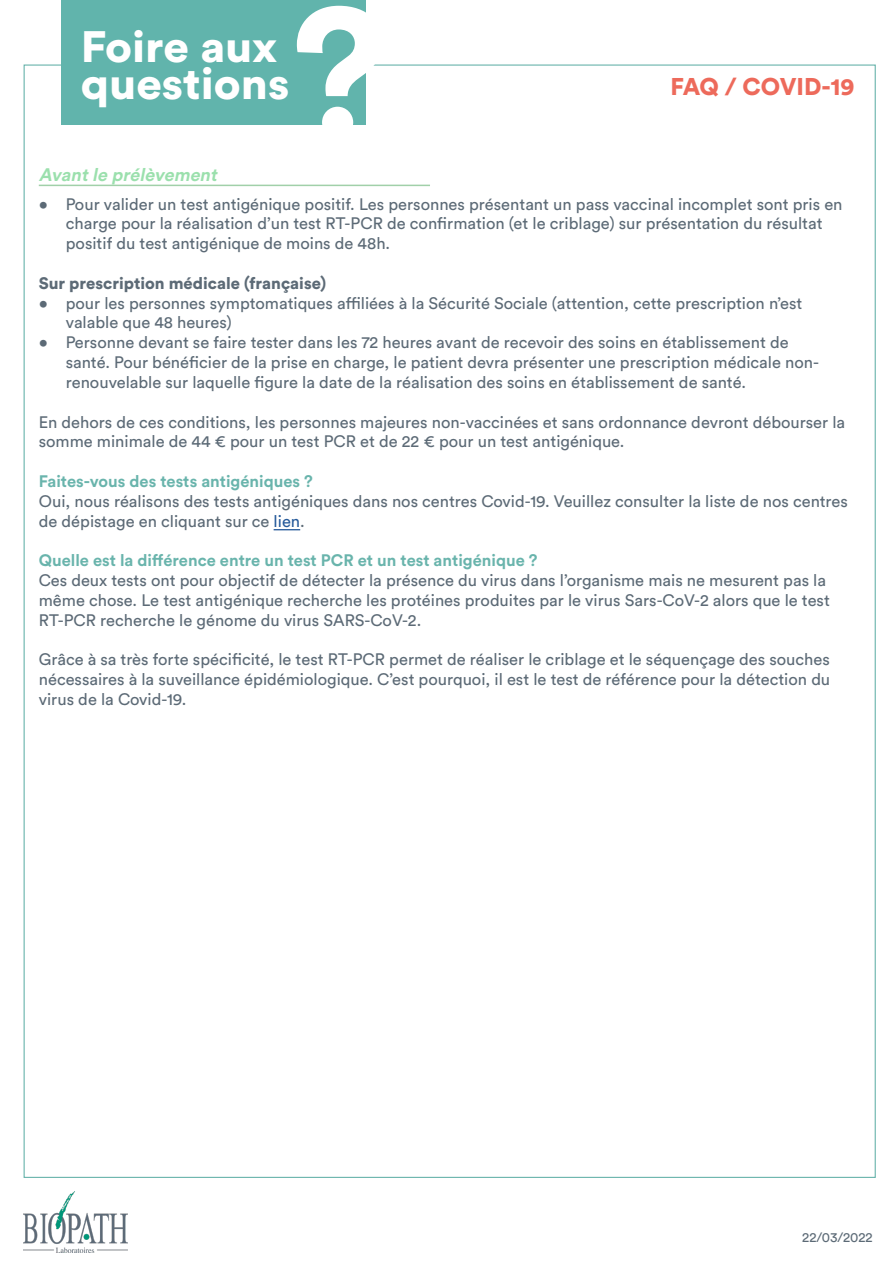
<style>
.page{position:relative;width:893px;height:1263px;background:#fff}
.page>*{position:absolute;margin:0;border:0;box-sizing:border-box;transform-origin:0 0}
.t1{font:900 180px "Circular Std";color:#fff}
.t2{font:900 43.5px/37.5px "Circular Std";color:#fff;scale:1.05 1}
.t3{font:900 24px "Circular Std";letter-spacing:-.005em;color:#ed6a5b}
.t4{font:italic 700 18px "Circular Std";color:#9be0ad}
.t5{font:16.5px/19.8px "Circular Std";color:#5c6a76}
.t6{font:700 16.5px "Circular Std";color:#69b4ac}
.t7{font:900 16.5px "Circular Std";color:#5c6a76}
.t8{font:13.5px "Circular Std";color:#5c6a76}
.s1{color:#275b9b}
</style>
<div class="page">
<div style="left:61px;top:0;width:305px;height:124px;background:#61b4ac"></div>
<svg style="left:274px;top:529px;width:26px;height:1px"></svg>
<hr style="left:39px;top:185px;width:391px;height:1px;background:#a1d0a9">
<img style="left:23px;top:1191px;width:104px;height:61px">
<h2 class="t2" style="left:81px;top:27px;width:200px">Foire aux questions</h2>
<h1 class="t1" style="left:291px;top:-47px;width:98px">?</h1>
<p class="t4" style="left:39px;top:163px;width:184px">Avantle prélèvement</p>
<h3 class="t3" style="left:670px;top:70px;width:186px">FAQ / COVID-19</h3>
<p class="t5" style="left:66px;top:194px;width:778px;text-indent:-27px">• Pour valider un test antigénique positif. Les personnes présentant un pass vaccinal incomplet sont pris en charge pour la réalisation d’un test RT-PCR de confirmation (et le criblage) sur présentation du résultat positif du test antigénique de moins de 48h.</p>
<p class="t7" style="left:39px;top:272px;width:289px">Sur prescription médicale (française)</p>
<p class="t5" style="left:66px;top:293px;width:738px;text-indent:-27px">• pour les personnes symptomatiques affiliées à la Sécurité Sociale (attention, cette prescription n’est valable que 48 heures)</p>
<p class="t5" style="left:66px;top:332px;width:755px;text-indent:-27px">• Personne devant se faire tester dans les 72 heures avant de recevoir des soins en établissement de santé. Pour bénéficier de la prise en charge, le patient devra présenter une prescription médicale non&shy;renouvelable sur laquelle figure la date de la réalisation des soins en établissement de santé.</p>
<p class="t5" style="left:39px;top:412px;width:808px">En dehors de ces conditions, les personnes majeures non-vaccinées et sans ordonnance devront débourser la somme minimale de 44 € pour un test PCR et de 22 € pour un test antigénique.</p>
<p class="t6" style="left:39px;top:470px;width:276px">Faites-vous des tests antigéniques ?</p>
<p class="t5" style="left:39px;top:491px;width:811px">Oui, nous réalisons des tests antigéniques dans nos centres Covid-19. Veuillez consulter la liste de nos centres de dépistage en cliquant sur ce <span class="s1">lien</span>.</p>
<p class="t6" style="left:39px;top:550px;width:500px">Quelle est la différence entre un test PCR et un test antigénique ?</p>
<p class="t5" style="left:39px;top:570px;width:793px">Ces deux tests ont pour objectif de détecter la présence du virus dans l’organisme mais ne mesurent pas la même chose. Le test antigénique recherche les protéines produites par le virus Sars-CoV-2 alors que le test<br>RT-PCR recherche le génome du virus SARS-CoV-2.</p>
<p class="t5" style="left:39px;top:649px;width:793px;text-align:justify">Grâce à sa très forte spécificité, le test RT-PCR permet de réaliser le criblage et le séquençage des souches nécessaires à la suveillance épidémiologique. C’est pourquoi, il est le test de référence pour la détection du virus de la Covid-19.</p>
<p class="t8" style="left:802px;top:1229px;width:72px">22/03/2022</p>
</div>
